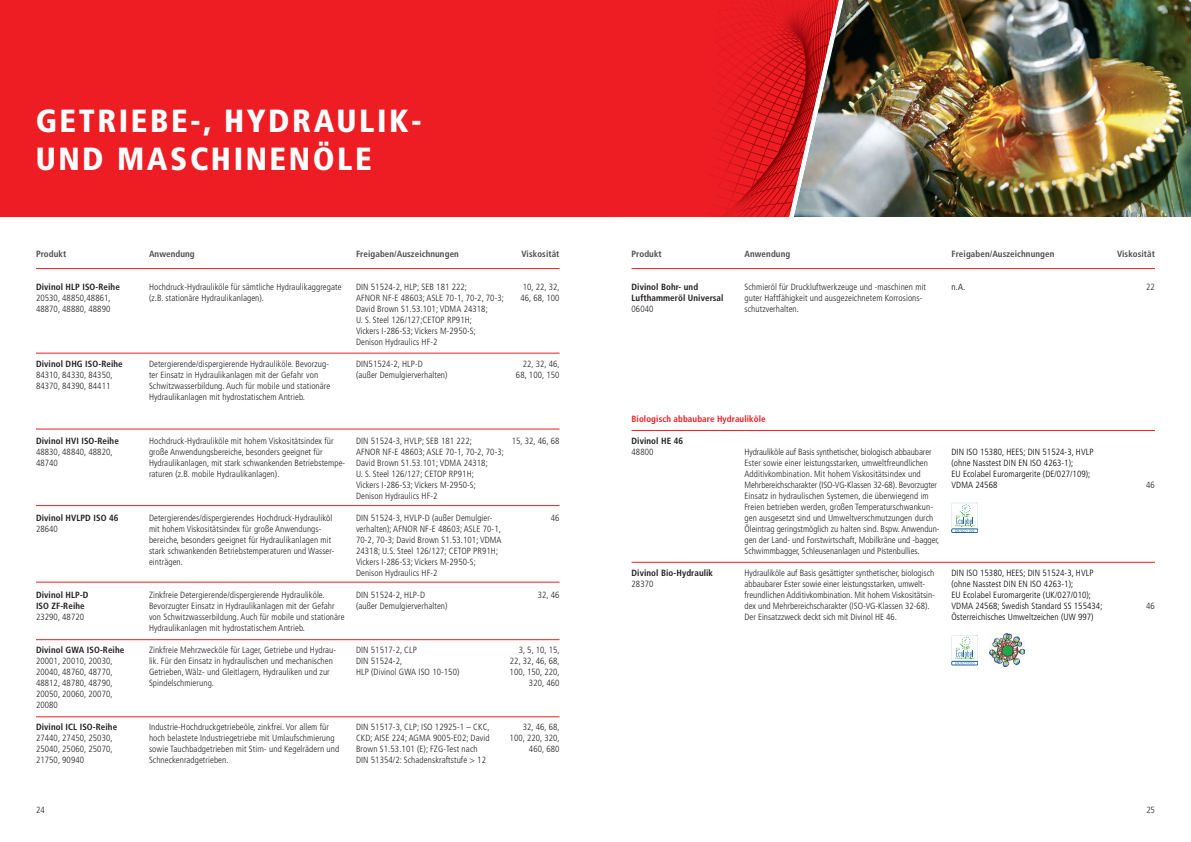
<style>
.page{position:relative;width:1191px;height:842px;background:#fff}
.page>*{position:absolute;margin:0;border:0;box-sizing:border-box;transform-origin:0 0}
.t1{font:900 condensed 32px/38px "Frutiger";letter-spacing:.08em;color:#fff}
.t2{font:300 condensed 9px/11px "Frutiger";letter-spacing:.01em;color:#231f20}
.t3{font:300 condensed 9px/11px "Frutiger";letter-spacing:.01em;color:#000}
.t4{font:700 condensed 9px/11px "Frutiger";letter-spacing:.01em;color:#231f20}
.t5{font:700 condensed 9px "Frutiger";letter-spacing:.01em;color:#4b4c4d}
.t6{font:700 condensed 9px "Frutiger";letter-spacing:.01em;color:#ee1d23}
</style>
<div class="page">
<div style="left:615px;top:0;width:91px;height:217px;background:#ee1d23"></div>
<img style="left:706px;top:0;width:88px;height:217px">
<div style="left:0;top:0;width:615px;height:217px;background:#ee1d23"></div>
<img style="left:794px;top:0;width:397px;height:217px">
<hr style="left:36px;top:353px;width:523px;height:1px;background:#ee1d23">
<hr style="left:631px;top:268px;width:524px;height:1px;background:#ee1d23">
<hr style="left:36px;top:268px;width:523px;height:1px;background:#ee1d23">
<hr style="left:631px;top:430px;width:524px;height:1px;background:#ee1d23">
<hr style="left:36px;top:429px;width:523px;height:1px;background:#ee1d23">
<hr style="left:631px;top:562px;width:524px;height:1px;background:#ee1d23">
<hr style="left:36px;top:505px;width:523px;height:1px;background:#ee1d23">
<hr style="left:36px;top:582px;width:523px;height:1px;background:#ee1d23">
<hr style="left:36px;top:639px;width:523px;height:1px;background:#ee1d23">
<hr style="left:36px;top:716px;width:523px;height:1px;background:#ee1d23">
<img style="left:990px;top:633px;width:34px;height:34px">
<div style="left:951px;top:661px;width:27px;height:4px;border:1px solid #26699e"></div>
<svg style="left:951px;top:635px;width:26px;height:30px"></svg>
<div style="left:951px;top:529px;width:27px;height:4px;border:1px solid #26699e"></div>
<svg style="left:951px;top:503px;width:26px;height:29px"></svg>
<h1 class="t1" style="left:36px;top:102px;width:388px">GETRIEBE-, HYDRAULIK-<br>UND MASCHINENÖLE</h1>
<p class="t5" style="left:36px;top:249px;width:32px">Produkt</p>
<p class="t4" style="left:36px;top:282px;width:85px">Divinol HLP ISO-Reihe</p>
<p class="t2" style="left:36px;top:293px;width:76px">20530, 48850,48861,<br>48870, 48880, 48890</p>
<p class="t4" style="left:36px;top:359px;width:88px">Divinol DHG ISO-Reihe</p>
<p class="t2" style="left:36px;top:370px;width:78px">84310, 84330, 84350,<br>84370, 84390, 84411</p>
<p class="t4" style="left:36px;top:436px;width:84px">Divinol HVI ISO-Reihe</p>
<p class="t2" style="left:36px;top:447px;width:78px">48830, 48840, 48820,<br>48740</p>
<p class="t4" style="left:36px;top:513px;width:84px">Divinol HVLPD ISO 46</p>
<p class="t2" style="left:36px;top:524px;width:23px">28640</p>
<p class="t4" style="left:36px;top:590px;width:54px">Divinol HLP-D<br>ISO ZF-Reihe</p>
<p class="t2" style="left:36px;top:612px;width:50px">23290, 48720</p>
<p class="t4" style="left:36px;top:645px;width:90px">Divinol GWA ISO-Reihe</p>
<p class="t2" style="left:36px;top:656px;width:78px;text-align:justify">20001, 20010, 20030, 20040, 48760, 48770, 48812, 48780, 48790, 20050, 20060, 20070, 20080</p>
<p class="t4" style="left:36px;top:722px;width:83px">Divinol ICL ISO-Reihe</p>
<p class="t2" style="left:36px;top:733px;width:78px;text-align:justify">27440, 27450, 25030, 25040, 25060, 25070, 21750, 90940</p>
<p class="t5" style="left:149px;top:249px;width:47px">Anwendung</p>
<p class="t2" style="left:149px;top:282px;width:194px">Hochdruck-Hydrauliköle für sämtliche Hydraulikaggregate (z.B. stationäre Hydraulikanlagen).</p>
<p class="t2" style="left:149px;top:359px;width:183px">Detergierende/dispergierende Hydrauliköle. Bevorzug&shy;ter Einsatz in Hydraulikanlagen mit der Gefahr von Schwitzwasserbildung. Auch für mobile und stationäre Hydraulikanlagen mit hydrostatischem Antrieb.</p>
<p class="t2" style="left:149px;top:436px;width:198px">Hochdruck-Hydrauliköle mit hohem Viskositätsindex für große Anwendungsbereiche, besonders geeignet für Hydraulikanlagen, mit stark schwankenden Betriebstempe&shy;raturen (z.B. mobile Hydraulikanlagen).</p>
<p class="t2" style="left:149px;top:513px;width:187px">Detergierendes/dispergierendes Hochdruck-Hydrauliköl mit hohem Viskositätsindex für große Anwendungs&shy;bereiche, besonders geeignet für Hydraulikanlagen mit stark schwankenden Betriebstemperaturen und Wasser&shy;einträgen.</p>
<p class="t2" style="left:149px;top:590px;width:197px">Zinkfreie Detergierende/dispergierende Hydrauliköle.<br>Bevorzugter Einsatz in Hydraulikanlagen mit der Gefahr von Schwitzwasserbildung. Auch für mobile und stationäre Hydraulikanlagen mit hydrostatischem Antrieb.</p>
<p class="t2" style="left:149px;top:645px;width:189px">Zinkfreie Mehrzwecköle für Lager, Getriebe und Hydrau&shy;lik. Für den Einsatz in hydraulischen und mechanischen Getrieben, Wälz- und Gleitlagern, Hydrauliken und zur Spindelschmierung.</p>
<p class="t2" style="left:149px;top:722px;width:192px">Industrie-Hochdruckgetriebeöle, zinkfrei. Vor allem für hoch belastete Industriegetriebe mit Umlaufschmierung sowie Tauchbadgetrieben mit Stirn- und Kegelrädern und Schneckenradgetrieben.</p>
<p class="t5" style="left:356px;top:249px;width:104px">Freigaben/Auszeichnungen</p>
<p class="t2" style="left:356px;top:282px;width:149px">DIN 51524-2, HLP; SEB 181 222;<br>AFNOR NF-E 48603; ASLE 70-1, 70-2, 70-3; David Brown S1.53.101; VDMA 24318;<br>U. S. Steel 126/127;CETOP RP91H;<br>Vickers I-286-S3; Vickers M-2950-S; Denison Hydraulics HF-2</p>
<p class="t2" style="left:356px;top:359px;width:93px">DIN51524-2, HLP-D<br>(außer Demulgierverhalten)</p>
<p class="t5" style="left:521px;top:249px;width:39px">Viskosität</p>
<p class="t2" style="left:520px;top:282px;width:41px">10, 22, 32,<br>46, 68, 100</p>
<p class="t2" style="left:516px;top:359px;width:45px;text-align:right">22, 32, 46,<br>68, 100, 150</p>
<p class="t2" style="left:512px;top:435px;width:49px">15, 32, 46, 68</p>
<p class="t2" style="left:356px;top:436px;width:149px">DIN 51524-3, HVLP; SEB 181 222;<br>AFNOR NF-E 48603; ASLE 70-1, 70-2, 70-3; David Brown S1.53.101; VDMA 24318;<br>U. S. Steel 126/127; CETOP RP91H;<br>Vickers I-286-S3; Vickers M-2950-S; Denison Hydraulics HF-2</p>
<p class="t2" style="left:356px;top:513px;width:147px">DIN 51524-3, HVLP-D (außer Demulgier&shy;verhalten); AFNOR NF-E 48603; ASLE 70-1, 70-2, 70-3; David Brown S1.53.101; VDMA 24318; U.S. Steel 126/127; CETOP PR91H; Vickers I-286-S3; Vickers M-2950-S; Denison Hydraulics HF-2</p>
<p class="t2" style="left:356px;top:590px;width:93px">DIN 51524-2, HLP-D (außer Demulgierverhalten)</p>
<p class="t2" style="left:356px;top:645px;width:105px">DIN 51517-2, CLP<br>DIN 51524-2,<br>HLP (Divinol GWA ISO 10-150)</p>
<p class="t2" style="left:551px;top:513px;width:10px">46</p>
<p class="t2" style="left:538px;top:590px;width:23px">32, 46</p>
<p class="t2" style="left:509px;top:645px;width:52px;text-align:right">3, 5, 10, 15,<br>22, 32, 46, 68,<br>100, 150, 220,<br>320, 460</p>
<p class="t2" style="left:509px;top:721px;width:52px;text-align:right">32, 46, 68,<br>100, 220, 320,<br>460, 680</p>
<p class="t2" style="left:356px;top:722px;width:135px">DIN 51517-3, CLP; ISO 12925-1 – CKC, CKD; AISE 224; AGMA 9005-E02; David Brown S1.53.101 (E); FZG-Test nach DIN 51354/2: Schadenskraftstufe &gt; 12</p>
<p class="t5" style="left:631px;top:249px;width:32px">Produkt</p>
<p class="t4" style="left:631px;top:282px;width:93px">Divinol Bohr- und<br>Lufthammeröl Universal</p>
<p class="t2" style="left:631px;top:304px;width:23px">06040</p>
<p class="t5" style="left:744px;top:249px;width:47px">Anwendung</p>
<p class="t2" style="left:744px;top:282px;width:183px">Schmieröl für Druckluftwerkzeuge und -maschinen mit guter Haftfähigkeit und ausgezeichnetem Korrosions&shy;schutzverhalten.</p>
<p class="t5" style="left:951px;top:249px;width:104px">Freigaben/Auszeichnungen</p>
<p class="t3" style="left:951px;top:282px;width:15px">n.A.</p>
<p class="t5" style="left:1117px;top:249px;width:39px">Viskosität</p>
<p class="t2" style="left:1146px;top:282px;width:10px">22</p>
<p class="t6" style="left:631px;top:414px;width:136px">Biologisch abbaubare Hydrauliköle</p>
<p class="t4" style="left:631px;top:436px;width:53px">Divinol HE 46</p>
<p class="t2" style="left:631px;top:447px;width:23px">48800</p>
<p class="t2" style="left:744px;top:447px;width:196px">Hydrauliköle auf Basis synthetischer, biologisch abbaubarer Ester sowie einer leistungsstarken, umweltfreundlichen Additivkombination. Mit hohem Viskositätsindex und Mehrbereichscharakter (ISO-VG-Klassen 32-68). Bevorzugter Einsatz in hydraulischen Systemen, die überwiegend im Freien betrieben werden, großen Temperaturschwankun&shy;gen ausgesetzt sind und Umweltverschmutzungen durch Öleintrag geringstmöglich zu halten sind. Bspw. Anwendun&shy;gen der Land- und Forstwirtschaft, Mobilkräne und -bagger, Schwimmbagger, Schleusenanlagen und Pistenbullies.</p>
<p class="t2" style="left:744px;top:568px;width:192px">Hydrauliköle auf Basis gesättigter synthetischer, biologisch abbaubarer Ester sowie einer leistungsstarken, umwelt&shy;freundlichen Additivkombination. Mit hohem Viskositätsin&shy;dex und Mehrbereichscharakter (ISO-VG-Klassen 32-68).<br>Der Einsatzzweck deckt sich mit Divinol HE 46.</p>
<p class="t4" style="left:631px;top:568px;width:83px">Divinol Bio-Hydraulik</p>
<p class="t2" style="left:631px;top:579px;width:23px">28370</p>
<p class="t3" style="left:951px;top:447px;width:143px">DIN ISO 15380, HEES; DIN 51524-3, HVLP (ohne Nasstest DIN EN ISO 4263-1);<br>EU Ecolabel Euromargerite (DE/027/109);<br>VDMA 24568</p>
<p class="t3" style="left:951px;top:568px;width:152px">DIN ISO 15380, HEES; DIN 51524-3, HVLP (ohne Nasstest DIN EN ISO 4263-1);<br>EU Ecolabel Euromargerite (UK/027/010); VDMA 24568; Swedish Standard SS 155434; Österreichisches Umweltzeichen (UW 997)</p>
<p class="t2" style="left:1146px;top:480px;width:10px">46</p>
<p class="t2" style="left:1146px;top:601px;width:10px">46</p>
<p class="t2" style="left:36px;top:804px;width:10px">24</p>
<p class="t2" style="left:1146px;top:804px;width:10px">25</p>
</div>
